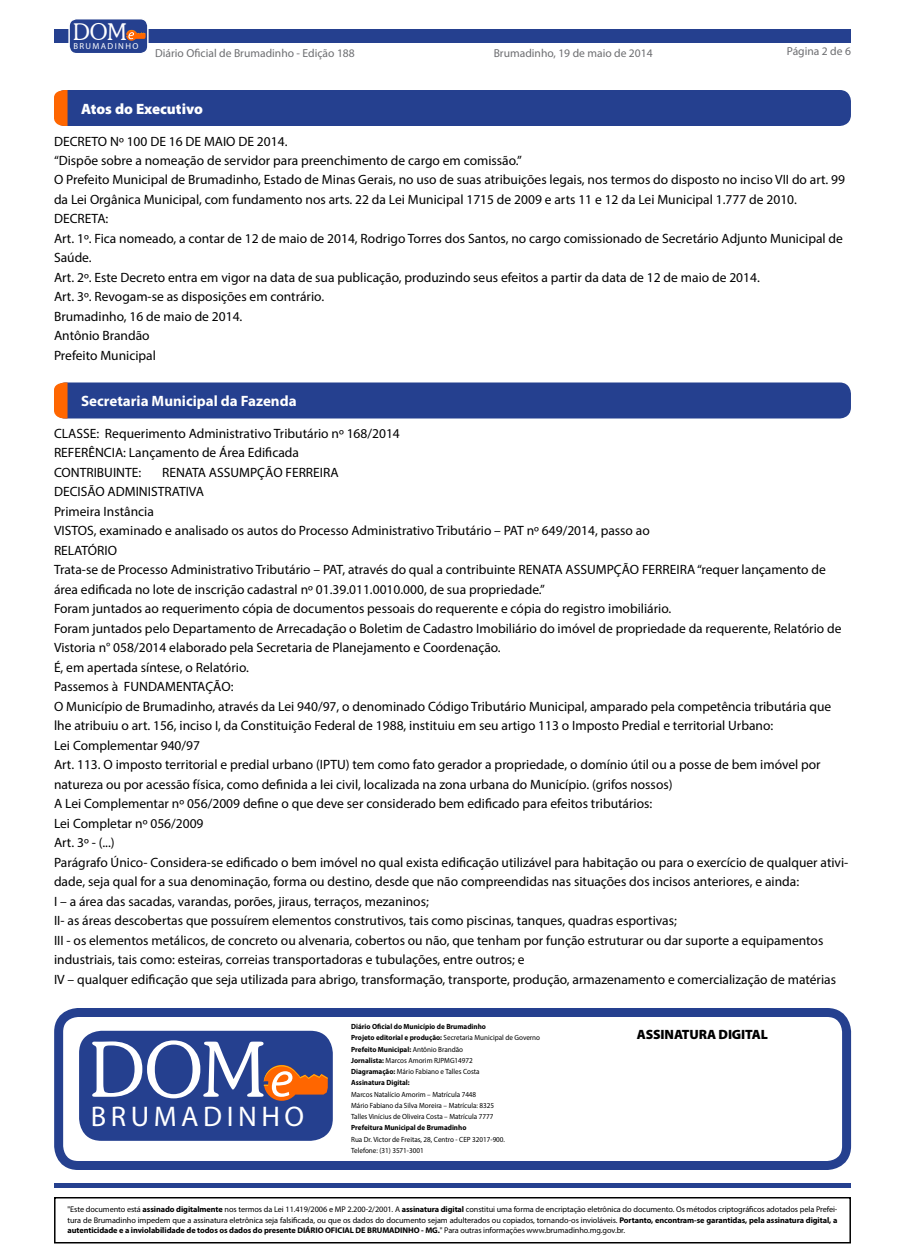
<style>
.page{position:relative;width:905px;height:1260px;background:#fff}
.page>*{position:absolute;margin:0;border:0;box-sizing:border-box;transform-origin:0 0}
.t1{font:300 76.35px "Souvenir IT Cby BT";color:#fff}
.t2{font:28.5px "Myriad Pro";letter-spacing:.16em;color:#fff}
.t3{font:300 23.25px "Souvenir IT Cby BT";color:#fff}
.t4{font:700 15px "Myriad Pro";color:#fff}
.t5{font:900 15px "Myriad Pro";color:#fff}
.t6{font:13.5px/19.5px "Myriad Pro";color:#000}
.t7{font:900 13.5px "Myriad Pro";letter-spacing:-.01em;color:#000}
.t8{font:11.55px "Myriad Pro";color:#6d6e71}
.t9{font:8.7px "Myriad Pro";letter-spacing:.16em;color:#fff}
.t10{font:8.25px/10.5px "Myriad Pro";letter-spacing:-.01em;color:#000;text-align:justify}
.t11{font:700 7.5px/11.2px "Myriad Pro";color:#000;scale:.95 1}
.t12{font:7.5px/11.2px "Myriad Pro";color:#000;scale:.95 1}
.s1{font-weight:400}
.s2{font-weight:700}
</style>
<div class="page">
<div style="left:54px;top:29px;width:796px;height:14px;background:#25408f"></div>
<hr style="left:55px;top:1184px;width:795px;height:4px;background:#25408f">
<div style="left:54px;top:1197px;width:796px;height:47px;border:2px solid #000"></div>
<div style="left:69px;top:19px;width:79px;height:35px;background:#25408f;border-radius:8px"></div>
<div style="left:68px;top:18px;width:80px;height:36px;border:1px solid #fff;border-radius:8px"></div>
<svg style="left:126px;top:30px;width:20px;height:11px"></svg>
<div style="left:54px;top:1008px;width:797px;height:162px;border:9px solid #25408f;border-radius:20px"></div>
<div style="left:54px;top:90px;width:796px;height:36px;background:#25408f;border-radius:11px"></div>
<svg style="left:54px;top:90px;width:14px;height:36px"></svg>
<div style="left:54px;top:382px;width:796px;height:36px;background:#25408f;border-radius:11px"></div>
<svg style="left:54px;top:382px;width:14px;height:36px"></svg>
<div style="left:77px;top:1028px;width:258px;height:115px;background:#25408f;border-radius:25px"></div>
<div style="left:74px;top:1026px;width:263px;height:120px;border:5px solid #fff;border-radius:25px"></div>
<svg style="left:264px;top:1065px;width:64px;height:36px"></svg>
<h3 class="t3" style="left:73px;top:17px;width:55px">DOM</h3>
<p class="t9" style="left:73px;top:40px;width:66px">BRUMADINHO</p>
<p class="t8" style="left:155px;top:46px;width:201px">Diário Oficial de Brumadinho - Edição 188</p>
<p class="t8" style="left:493px;top:46px;width:160px">Brumadinho, 19 de maio de 2014</p>
<p class="t8" style="left:786px;top:44px;width:66px">Página 2 de 6</p>
<p class="t5" style="left:81px;top:100px;width:123px">Atos do Executivo</p>
<p class="t6" style="left:54px;top:131px;width:792px">DECRETO Nº 100 DE 16 DE MAIO DE 2014.<br>“Dispõe sobre a nomeação de servidor para preenchimento de cargo em comissão.”<br>O Prefeito Municipal de Brumadinho, Estado de Minas Gerais, no uso de suas atribuições legais, nos termos do disposto no inciso VII do art. 99 da Lei Orgânica Municipal, com fundamento nos arts. 22 da Lei Municipal 1715 de 2009 e arts 11 e 12 da Lei Municipal 1.777 de 2010.<br>DECRETA:<br>Art. 1º. Fica nomeado, a contar de 12 de maio de 2014, Rodrigo Torres dos Santos, no cargo comissionado de Secretário Adjunto Municipal de Saúde.<br>Art. 2º. Este Decreto entra em vigor na data de sua publicação, produzindo seus efeitos a partir da data de 12 de maio de 2014.<br>Art. 3º. Revogam-se as disposições em contrário.<br>Brumadinho, 16 de maio de 2014.<br>Antônio Brandão<br>Prefeito Municipal</p>
<p class="t4" style="left:81px;top:391px;width:217px">Secretaria Municipal da Fazenda</p>
<p class="t6" style="left:54px;top:424px;width:347px">CLASSE: Requerimento Administrativo Tributário nº 168/2014<br>REFERÊNCIA: Lançamento de Área Edificada<br>CONTRIBUINTE:</p>
<p class="t6" style="left:54px;top:462px;width:795px;text-indent:108px">RENATA ASSUMPÇÃO FERREIRA<br>DECISÃO ADMINISTRATIVA<br>Primeira Instância<br>VISTOS, examinado e analisado os autos do Processo Administrativo Tributário – PAT nº 649/2014, passo ao<br>RELATÓRIO<br>Trata-se de Processo Administrativo Tributário – PAT, através do qual a contribuinte RENATA ASSUMPÇÃO FERREIRA “requer lançamento de área edificada no lote de inscrição cadastral nº 01.39.011.0010.000, de sua propriedade.”<br>Foram juntados ao requerimento cópia de documentos pessoais do requerente e cópia do registro imobiliário.<br>Foram juntados pelo Departamento de Arrecadação o Boletim de Cadastro Imobiliário do imóvel de propriedade da requerente, Relatório de Vistoria n° 058/2014 elaborado pela Secretaria de Planejamento e Coordenação.<br>É, em apertada síntese, o Relatório.<br>Passemos à FUNDAMENTAÇÃO:<br>O Município de Brumadinho, através da Lei 940/97, o denominado Código Tributário Municipal, amparado pela competência tributária que lhe atribuiu o art. 156, inciso I, da Constituição Federal de 1988, instituiu em seu artigo 113 o Imposto Predial e territorial Urbano:<br>Lei Complementar 940/97<br>Art. 113. O imposto territorial e predial urbano (IPTU) tem como fato gerador a propriedade, o domínio útil ou a posse de bem imóvel por natureza ou por acessão física, como definida a lei civil, localizada na zona urbana do Município. (grifos nossos)<br>A Lei Complementar nº 056/2009 define o que deve ser considerado bem edificado para efeitos tributários:<br>Lei Completar nº 056/2009<br>Art. 3º - (...)<br>Parágrafo Único- Considera-se edificado o bem imóvel no qual exista edificação utilizável para habitação ou para o exercício de qualquer ativi&shy;dade, seja qual for a sua denominação, forma ou destino, desde que não compreendidas nas situações dos incisos anteriores, e ainda:<br>I – a área das sacadas, varandas, porões, jiraus, terraços, mezaninos;<br>II- as áreas descobertas que possuírem elementos construtivos, tais como piscinas, tanques, quadras esportivas;<br>III - os elementos metálicos, de concreto ou alvenaria, cobertos ou não, que tenham por função estruturar ou dar suporte a equipamentos industriais, tais como: esteiras, correias transportadoras e tubulações, entre outros; e<br>IV – qualquer edificação que seja utilizada para abrigo, transformação, transporte, produção, armazenamento e comercialização de matérias</p>
<h1 class="t1" style="left:90px;top:1023px;width:177px">DOM</h1>
<h2 class="t2" style="left:91px;top:1099px;width:215px">BRUMADINHO</h2>
<p class="t11" style="left:351px;top:1021px;width:200px">Diário Oficial do Município de Brumadinho<br>Projeto editorial e produção: <span class="s1">Secretaria Municipal de Governo </span>Prefeito Municipal: <span class="s1">Antônio Brandão<br></span>Jornalista: <span class="s1">Marcos Amorim RJPMG14972<br></span>Diagramação: <span class="s1">Mário Fabiano e Talles Costa<br></span>Assinatura Digital:</p>
<p class="t12" style="left:351px;top:1088px;width:152px">Marcos Natalício Amorim – Matrícula 7448<br>Mário Fabiano da Silva Moreira – Matrícula: 8325<br>Talles Vinícius de Oliveira Costa – Matrícula 7777</p>
<p class="t11" style="left:351px;top:1122px;width:123px">Prefeitura Municipal de Brumadinho</p>
<p class="t12" style="left:351px;top:1133px;width:163px">Rua Dr. Victor de Freitas, 28, Centro - CEP 32017-900.<br>Telefone: (31) 3571-3001</p>
<p class="t7" style="left:636px;top:1027px;width:133px">ASSINATURA DIGITAL</p>
<p class="t10" style="left:68px;top:1204px;width:771px">"Este documento está <span class="s2">assinado digitalmente</span> nos termos da Lei 11.419/2006 e MP 2.200-2/2001. A <span class="s2">assinatura digital</span> constitui uma forma de encriptação eletrônica do documento. Os métodos criptográficos adotados pela Prefei&shy;tura de Brumadinho impedem que a assinatura eletrônica seja falsificada, ou que os dados do documento sejam adulterados ou copiados, tornando-os invioláveis. <span class="s2">Portanto, encontram-se garantidas, pela assinatura digital, a autenticidade e a inviolabilidade de todos os dados do presente DIÁRIO OFICIAL DE BRUMADINHO - MG.</span>" Para outras informações www.brumadinho.mg.gov.br.</p>
</div>
